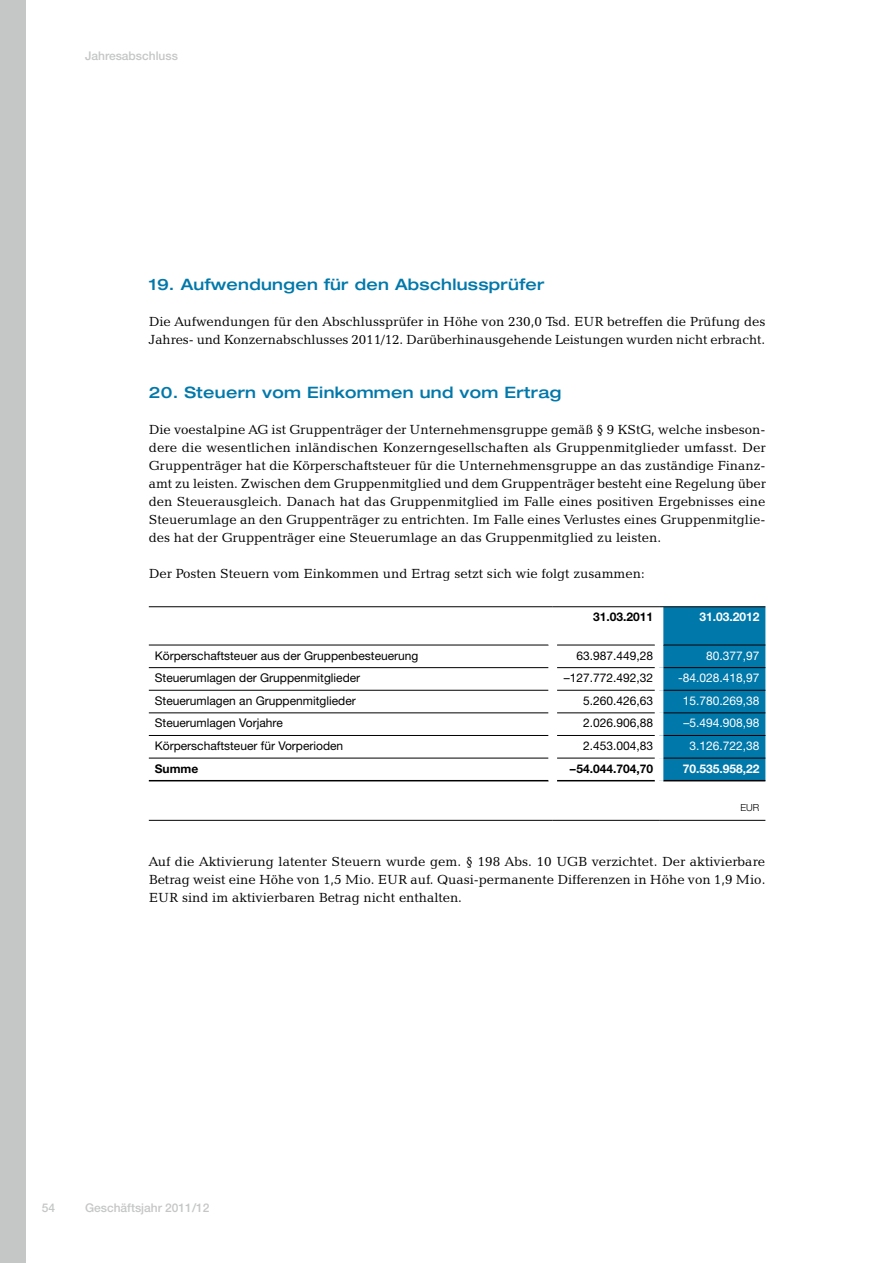
<style>
.page{position:relative;width:893px;height:1263px;background:#fff}
.page>*{position:absolute;margin:0;border:0;box-sizing:border-box;transform-origin:0 0}
.t1{font:500 expanded 15.75px "Helvetica Neue LT Std";letter-spacing:.02em;color:#0078aa}
.t2{font:13.5px/18px "Candida BT";color:#000;text-align:justify}
.t3{font:12px "Helvetica Neue LT Std";color:#000}
.t4{font:12px "Helvetica Neue LT Std";color:#fff}
.t5{font:500 12px "Helvetica Neue LT Std";color:#c5c6c6}
.t6{font:700 12px "Helvetica Neue LT Std";color:#000}
.t7{font:700 12px "Helvetica Neue LT Std";color:#fff}
.t8{font:300 9.75px "Helvetica Neue LT Std";color:#000}
</style>
<div class="page">
<div style="left:0;top:0;width:26px;height:1263px;background:#c5c6c6"></div>
<div style="left:663px;top:607px;width:102px;height:173px;background:#0078aa"></div>
<hr style="left:149px;top:667px;width:400px;height:1px;background:#000">
<hr style="left:557px;top:667px;width:98px;height:1px;background:#000">
<hr style="left:663px;top:667px;width:102px;height:1px;background:#000">
<hr style="left:149px;top:690px;width:400px;height:1px;background:#000">
<hr style="left:557px;top:690px;width:98px;height:1px;background:#000">
<hr style="left:663px;top:690px;width:102px;height:1px;background:#000">
<hr style="left:149px;top:713px;width:400px;height:1px;background:#000">
<hr style="left:557px;top:713px;width:98px;height:1px;background:#000">
<hr style="left:663px;top:713px;width:102px;height:1px;background:#000">
<hr style="left:149px;top:735px;width:400px;height:1px;background:#000">
<hr style="left:557px;top:735px;width:98px;height:1px;background:#000">
<hr style="left:663px;top:735px;width:102px;height:1px;background:#000">
<hr style="left:149px;top:758px;width:400px;height:1px;background:#000">
<hr style="left:557px;top:758px;width:98px;height:1px;background:#000">
<hr style="left:663px;top:758px;width:102px;height:1px;background:#000">
<hr style="left:149px;top:820px;width:404px;height:1px;background:#000">
<hr style="left:553px;top:820px;width:106px;height:1px;background:#000">
<hr style="left:659px;top:820px;width:106px;height:1px;background:#000">
<hr style="left:149px;top:645px;width:400px;height:1px;background:#000">
<hr style="left:557px;top:645px;width:98px;height:1px;background:#000">
<hr style="left:663px;top:645px;width:102px;height:1px;background:#000">
<hr style="left:149px;top:606px;width:404px;height:1px;background:#000">
<hr style="left:553px;top:606px;width:106px;height:1px;background:#000">
<hr style="left:659px;top:606px;width:106px;height:1px;background:#000">
<hr style="left:149px;top:780px;width:400px;height:1px;background:#000">
<hr style="left:557px;top:780px;width:98px;height:1px;background:#000">
<hr style="left:663px;top:780px;width:102px;height:1px;background:#000">
<p class="t5" style="left:85px;top:48px;width:94px">Jahresabschluss</p>
<p class="t1" style="left:149px;top:274px;width:397px">19. Aufwendungen für den Abschlussprüfer</p>
<p class="t2" style="left:149px;top:312px;width:618px">Die Aufwendungen für den Abschlussprüfer in Höhe von 230,0 Tsd. EUR betreffen die Prüfung des<br>Jahres- und Konzernabschlusses 2011/12. Darüberhinausgehende Leistungen wurden nicht erbracht.</p>
<p class="t1" style="left:149px;top:382px;width:414px">20. Steuern vom Einkommen und vom Ertrag</p>
<p class="t2" style="left:149px;top:420px;width:618px">Die voestalpine AG ist Gruppenträger der Unternehmensgruppe gemäß § 9 KStG, welche insbeson&shy;dere die wesentlichen inländischen Konzerngesellschaften als Gruppenmitglieder umfasst. Der Gruppenträger hat die Körperschaftsteuer für die Unternehmensgruppe an das zuständige Finanz&shy;amt zu leisten. Zwischen dem Gruppenmitglied und dem Gruppenträger besteht eine Regelung über den Steuerausgleich. Danach hat das Gruppenmitglied im Falle eines positiven Ergebnisses eine Steuerumlage an den Gruppenträger zu entrichten. Im Falle eines Verlustes eines Gruppenmitglie&shy;des hat der Gruppenträger eine Steuerumlage an das Gruppenmitglied zu leisten.</p>
<p class="t2" style="left:149px;top:564px;width:498px">Der Posten Steuern vom Einkommen und Ertrag setzt sich wie folgt zusammen:</p>
<p class="t6" style="left:593px;top:610px;width:62px">31.03.2011</p>
<p class="t7" style="left:699px;top:610px;width:62px">31.03.2012</p>
<p class="t3" style="left:155px;top:648px;width:265px">Körperschaftsteuer aus der Gruppenbesteuerung</p>
<p class="t3" style="left:576px;top:648px;width:78px">63.987.449,28</p>
<p class="t4" style="left:706px;top:648px;width:55px">80.377,97</p>
<p class="t3" style="left:155px;top:671px;width:207px">Steuerumlagen der Gruppenmitglieder</p>
<p class="t3" style="left:564px;top:671px;width:91px">–127.772.492,32</p>
<p class="t4" style="left:678px;top:671px;width:83px">-84.028.418,97</p>
<p class="t3" style="left:155px;top:693px;width:202px">Steuerumlagen an Gruppenmitglieder</p>
<p class="t3" style="left:583px;top:693px;width:72px">5.260.426,63</p>
<p class="t4" style="left:683px;top:693px;width:78px">15.780.269,38</p>
<p class="t3" style="left:155px;top:716px;width:130px">Steuerumlagen Vorjahre</p>
<p class="t3" style="left:583px;top:716px;width:72px">2.026.906,88</p>
<p class="t4" style="left:683px;top:716px;width:78px">–5.494.908,98</p>
<p class="t3" style="left:155px;top:739px;width:190px">Körperschaftsteuer für Vorperioden</p>
<p class="t3" style="left:583px;top:739px;width:72px">2.453.004,83</p>
<p class="t4" style="left:689px;top:739px;width:72px">3.126.722,38</p>
<p class="t6" style="left:155px;top:761px;width:45px">Summe</p>
<p class="t6" style="left:570px;top:761px;width:85px">–54.044.704,70</p>
<p class="t7" style="left:683px;top:761px;width:78px">70.535.958,22</p>
<p class="t8" style="left:740px;top:801px;width:20px">EUR</p>
<p class="t2" style="left:149px;top:852px;width:618px">Auf die Aktivierung latenter Steuern wurde gem. § 198 Abs. 10 UGB verzichtet. Der aktivierbare Betrag weist eine Höhe von 1,5 Mio. EUR auf. Quasi-permanente Differenzen in Höhe von 1,9 Mio.<br>EUR sind im aktivierbaren Betrag nicht enthalten.</p>
<p class="t5" style="left:42px;top:1200px;width:15px">54</p>
<p class="t5" style="left:85px;top:1200px;width:126px">Geschäftsjahr 2011/12</p>
</div>
